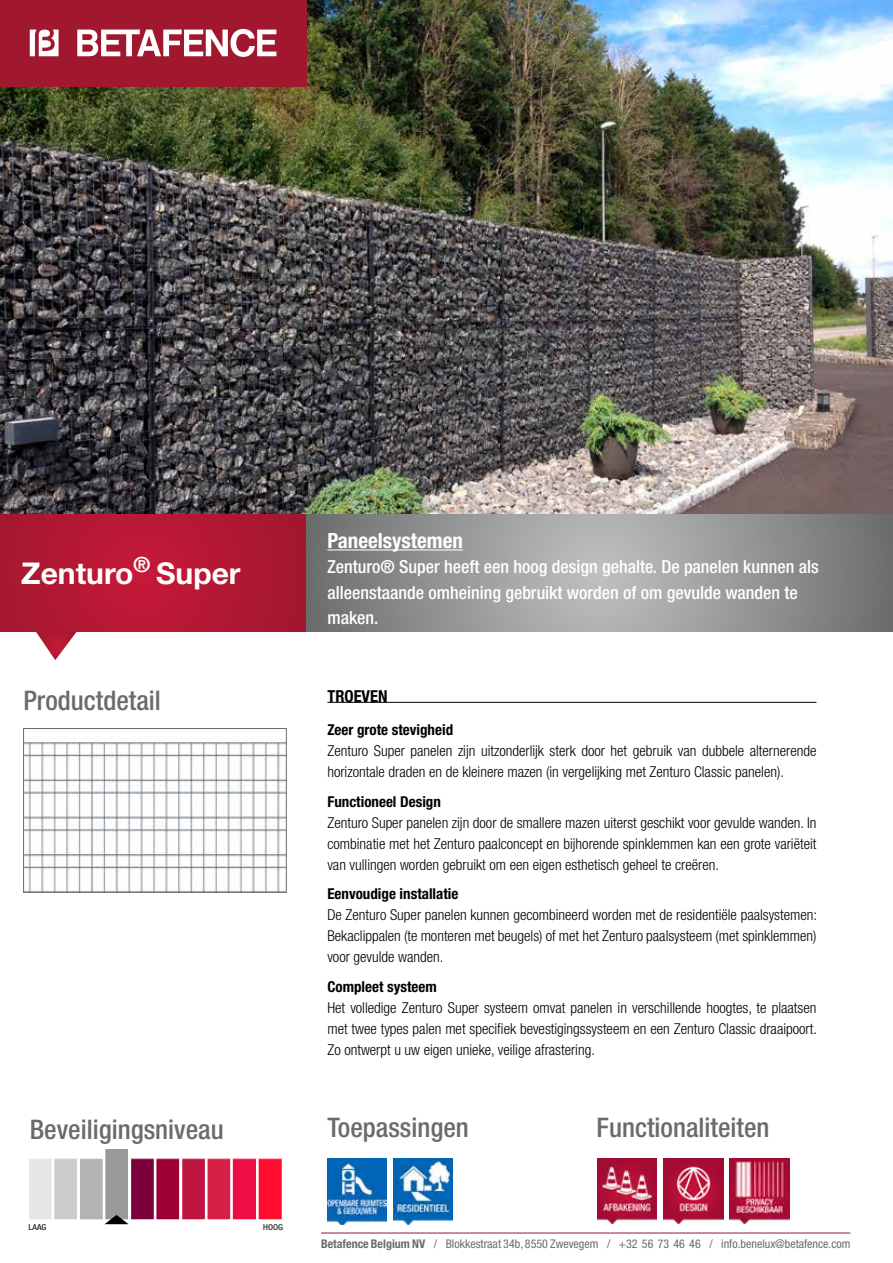
<style>
.page{position:relative;width:893px;height:1263px;background:#fff}
.page>*{position:absolute;margin:0;border:0;box-sizing:border-box;transform-origin:0 0}
.t1{font:700 30px "Helvetica Neue LT Std";color:#fff}
.t2{font:500 condensed 27px "Helvetica Neue";color:#6a6c6c}
.t3{font:500 condensed 27px "Helvetica Neue LT Std";color:#6a6c6c}
.t4{font:700 condensed 21px "Helvetica Neue";color:#fff}
.t5{font:500 condensed 18px/25.5px "Helvetica Neue";color:#fff}
.t6{font:700 condensed 16.5px "Helvetica Neue LT Std";color:#000}
.t7{font:300 condensed 15px/21px "Helvetica Neue LT Std";color:#000;text-align:justify}
.t8{font:700 condensed 15px "Helvetica Neue LT Std";color:#000}
.t9{font:condensed 12px "Helvetica Neue LT Std";color:#6a6c6c}
.t10{font:condensed 8.1px "Helvetica Neue";color:#000;scale:1.11 1}
.t11{font:condensed 7.5px "Helvetica Neue LT Std";color:#000;scale:1.53 1}
.s1{font-weight:700}
</style>
<div class="page">
<hr style="left:892px;top:1105px;width:1px;height:158px;background:#bfc0c1">
<img style="left:25px;top:742px;width:260px;height:148px">
<div style="left:23px;top:728px;width:264px;height:164px;border:1px solid #6a6c6c"></div>
<img style="left:393px;top:1159px;width:60px;height:65px">
<img style="left:327px;top:1159px;width:60px;height:66px">
<img style="left:0;top:0;width:893px;height:514px">
<svg style="left:35px;top:631px;width:43px;height:29px"></svg>
<svg style="left:0;top:514px;width:306px;height:117px;background:#b21832"></svg>
<svg style="left:306px;top:514px;width:587px;height:117px;background:#949596"></svg>
<hr style="left:327px;top:549px;width:136px;height:1px;background:#fff">
<hr style="left:327px;top:702px;width:489px;height:1px;background:#000">
<div style="left:0;top:0;width:306px;height:86px;background:#a1172e"></div>
<svg style="left:77px;top:29px;width:199px;height:28px"></svg>
<svg style="left:30px;top:30px;width:29px;height:26px"></svg>
<svg style="left:30px;top:1159px;width:22px;height:60px"></svg>
<div style="left:54px;top:1159px;width:24px;height:61px;background:#ccc"></div>
<div style="left:53px;top:1158px;width:25px;height:62px;border:1px solid #fff"></div>
<div style="left:79px;top:1159px;width:24px;height:61px;background:#b3b3b3"></div>
<div style="left:79px;top:1158px;width:24px;height:62px;border:1px solid #fff"></div>
<div style="left:131px;top:1159px;width:23px;height:61px;background:#7a003b"></div>
<div style="left:130px;top:1158px;width:25px;height:62px;border:1px solid #fff"></div>
<div style="left:156px;top:1159px;width:24px;height:61px;background:#9e0036"></div>
<div style="left:156px;top:1158px;width:24px;height:62px;border:1px solid #fff"></div>
<div style="left:207px;top:1159px;width:24px;height:61px;background:#d61f45"></div>
<div style="left:207px;top:1158px;width:24px;height:62px;border:1px solid #fff"></div>
<div style="left:182px;top:1159px;width:23px;height:61px;background:#bd1540"></div>
<div style="left:181px;top:1158px;width:25px;height:62px;border:1px solid #fff"></div>
<div style="left:232px;top:1159px;width:25px;height:61px;background:#ed0e45"></div>
<div style="left:232px;top:1158px;width:25px;height:62px;border:1px solid #fff"></div>
<div style="left:258px;top:1159px;width:24px;height:61px;background:#ff0e2f"></div>
<div style="left:258px;top:1158px;width:25px;height:62px;border:1px solid #fff"></div>
<svg style="left:105px;top:1149px;width:24px;height:75px;background:#969696"></svg>
<img style="left:597px;top:1158px;width:60px;height:65px">
<img style="left:663px;top:1158px;width:60px;height:65px">
<img style="left:729px;top:1158px;width:60px;height:65px">
<hr style="left:321px;top:1233px;width:529px;height:1px;background:#9d172f">
<h1 class="t1" style="left:21px;top:554px;width:221px">Zenturo<sup>®</sup> Super</h1>
<h2 class="t2" style="left:23px;top:684px;width:139px">Productdetail</h2>
<h3 class="t4" style="left:327px;top:528px;width:137px">Paneelsystemen</h3>
<p class="t5" style="left:327px;top:554px;width:493px">Zenturo® Super heeft een hoog design gehalte. De panelen kunnen als alleenstaande omheining gebruikt worden of om gevulde wanden te maken.</p>
<p class="t6" style="left:327px;top:687px;width:62px">TROEVEN</p>
<p class="t8" style="left:327px;top:721px;width:127px">Zeer grote stevigheid</p>
<p class="t7" style="left:327px;top:740px;width:490px">Zenturo Super panelen zijn uitzonderlijk sterk door het gebruik van dubbele alternerende horizontale draden en de kleinere mazen (in vergelijking met Zenturo Classic panelen).</p>
<p class="t8" style="left:327px;top:792px;width:115px">Functioneel Design</p>
<p class="t7" style="left:327px;top:812px;width:490px">Zenturo Super panelen zijn door de smallere mazen uiterst geschikt voor gevulde wanden. In combinatie met het Zenturo paalconcept en bijhorende spinklemmen kan een grote variëteit van vullingen worden gebruikt om een eigen esthetisch geheel te creëren.</p>
<p class="t8" style="left:327px;top:885px;width:132px">Eenvoudige installatie</p>
<p class="t7" style="left:327px;top:904px;width:491px">De Zenturo Super panelen kunnen gecombineerd worden met de residentiële paalsystemen:<br>Bekaclippalen (te monteren met beugels) of met het Zenturo paalsysteem (met spinklemmen) voor gevulde wanden.</p>
<p class="t8" style="left:327px;top:977px;width:111px">Compleet systeem</p>
<p class="t7" style="left:327px;top:997px;width:491px">Het volledige Zenturo Super systeem omvat panelen in verschillende hoogtes, te plaatsen met twee types palen met specifiek bevestigingssysteem en een Zenturo Classic draaipoort.<br>Zo ontwerpt u uw eigen unieke, veilige afrastering.</p>
<h2 class="t3" style="left:327px;top:1111px;width:143px">Toepassingen</h2>
<h2 class="t2" style="left:30px;top:1113px;width:195px">Beveiligingsniveau</h2>
<h2 class="t3" style="left:597px;top:1111px;width:174px">Functionaliteiten</h2>
<p class="t10" style="left:263px;top:1222px;width:19px">HOOG</p>
<p class="t10" style="left:29px;top:1222px;width:18px">LAAG</p>
<p class="t11" style="left:262px;top:1222px;width:15px">HIGH</p>
<p class="t11" style="left:28px;top:1223px;width:14px">LOW</p>
<p class="t9" style="left:321px;top:1237px;width:531px"><span class="s1">Betafence Belgium NV</span> / Blokkestraat 34b, 8550 Zwevegem / +32 56 73 46 46 / info.benelux@betafence.com</p>
</div>
